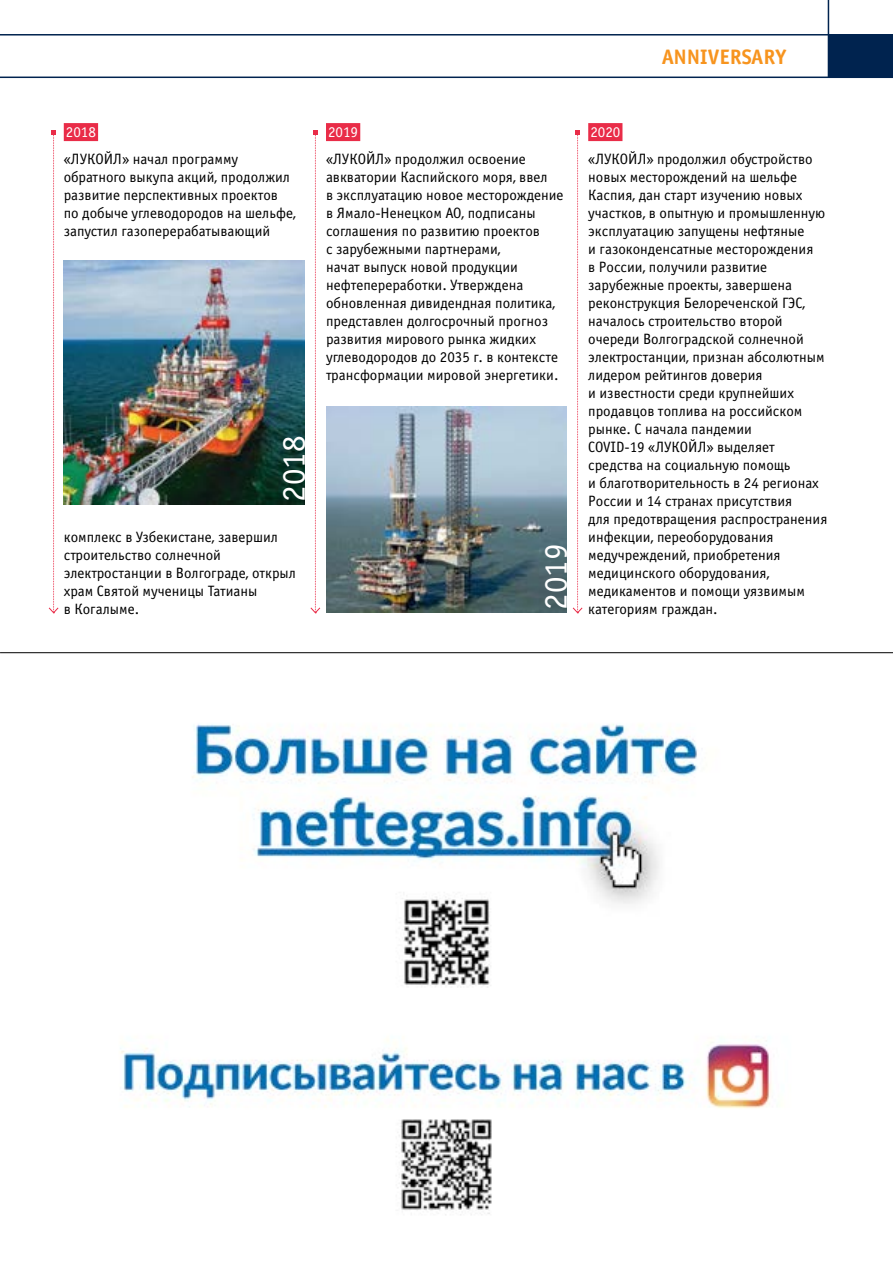
<style>
.page{position:relative;width:893px;height:1263px;background:#fff}
.page>*{position:absolute;margin:0;border:0;box-sizing:border-box;transform-origin:0 0}
.t1{font:33px "Officina Sans C";color:#fff}
.t2{font:700 21px "Officina Sans C";color:#f7941e}
.t3{font:15px/18px "Officina Sans C";color:#000}
.t4{font:15px "Officina Sans C";color:#fff}
</style>
<div class="page">
<hr style="left:828px;top:0;width:1px;height:78px;background:#00234f">
<div style="left:828px;top:35px;width:65px;height:42px;background:#00234f"></div>
<hr style="left:0;top:77px;width:893px;height:1px;background:#00234f">
<hr style="left:0;top:34px;width:893px;height:2px;background:#00234f">
<div style="left:64px;top:123px;width:34px;height:18px;background:#e92c48"></div>
<div style="left:326px;top:123px;width:34px;height:18px;background:#e92c48"></div>
<div style="left:588px;top:123px;width:34px;height:18px;background:#e92c48"></div>
<img style="left:64px;top:260px;width:241px;height:244px">
<img style="left:326px;top:406px;width:241px;height:206px">
<svg style="left:48px;top:130px;width:11px;height:483px"></svg>
<svg style="left:310px;top:130px;width:11px;height:483px"></svg>
<svg style="left:572px;top:130px;width:11px;height:483px"></svg>
<img style="left:0;top:653px;width:893px;height:562px">
<hr style="left:0;top:652px;width:893px;height:1px;background:#000">
<h2 class="t2" style="left:662px;top:45px;width:126px">ANNIVERSARY</h2>
<p class="t4" style="left:66px;top:124px;width:32px">2018</p>
<p class="t3" style="left:64px;top:150px;width:233px">«ЛУКОЙЛ» начал программу обратного выкупа акций, продолжил развитие перспективных проектов по добыче углеводородов на шельфе, запустил газоперерабатывающий</p>
<h1 class="t1" style="left:276px;top:501px;width:68px;rotate:-90deg">2018</h1>
<p class="t3" style="left:64px;top:528px;width:234px">комплекс в Узбекистане, завершил строительство солнечной электростанции в Волгограде, открыл храм Святой мученицы Татианы<br>в Когалыме.</p>
<p class="t4" style="left:328px;top:124px;width:31px">2019</p>
<p class="t3" style="left:326px;top:150px;width:239px">«ЛУКОЙЛ» продолжил освоение авкватории Каспийского моря, ввел<br>в эксплуатацию новое месторождение в Ямало-Ненецком АО, подписаны соглашения по развитию проектов<br>с зарубежными партнерами,<br>начат выпуск новой продукции нефтепереработки. Утверждена обновленная дивидендная политика, представлен долгосрочный прогноз развития мирового рынка жидких углеводородов до 2035 г. в контексте трансформации мировой энергетики.</p>
<h1 class="t1" style="left:538px;top:609px;width:67px;rotate:-90deg">2019</h1>
<p class="t4" style="left:590px;top:124px;width:31px">2020</p>
<p class="t3" style="left:588px;top:150px;width:241px">«ЛУКОЙЛ» продолжил обустройство новых месторождений на шельфе<br>Каспия, дан старт изучению новых участков, в опытную и промышленную эксплуатацию запущены нефтяные<br>и газоконденсатные месторождения<br>в России, получили развитие зарубежные проекты, завершена реконструкция Белореченской ГЭС, началось строительство второй очереди Волгоградской солнечной электростанции, признан абсолютным лидером рейтингов доверия<br>и известности среди крупнейших продавцов топлива на российском рынке. С начала пандемии<br>COVID-19 «ЛУКОЙЛ» выделяет средства на социальную помощь<br>и благотворительность в 24 регионах<br>России и 14 странах присутствия<br>для предотвращения распространения инфекции, переоборудования медучреждений, приобретения медицинского оборудования, медикаментов и помощи уязвимым категориям граждан.</p>
</div>
